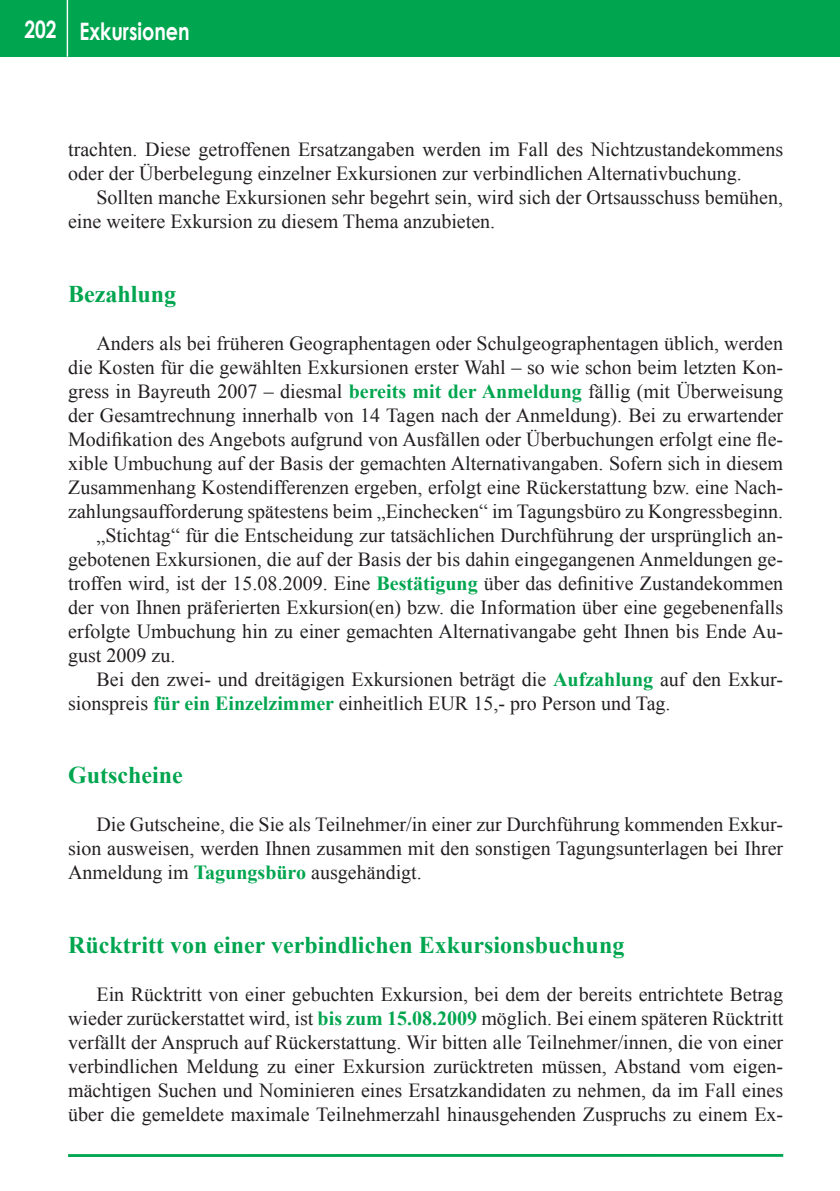
<style>
.page{position:relative;width:840px;height:1191px;background:#fff}
.page>*{position:absolute;margin:0;border:0;box-sizing:border-box;transform-origin:0 0}
.t1{font:700 24px "Times New Roman";color:#00a54f}
.t2{font:700 24px "Century Gothic";color:#fff;scale:.8 1}
.t3{font:20px/24px "Times New Roman";color:#231f20}
.s1{font-weight:700;color:#00a54f}
</style>
<div class="page">
<div style="left:0;top:0;width:839px;height:57px;background:#00a54f"></div>
<hr style="left:67px;top:0;width:1px;height:57px;background:#fff">
<hr style="left:68px;top:1154px;width:714px;height:3px;background:#00a54f">
<p class="t2" style="left:24px;top:16px;width:208px">202 Exkursionen</p>
<p class="t3" style="left:68px;top:137px;width:716px">trachten. Diese getroffenen Ersatzangaben werden im Fall des Nichtzustandekommens oder der Überbelegung einzelner Exkursionen zur verbindlichen Alternativbuchung.</p>
<p class="t3" style="left:68px;top:185px;width:716px;text-indent:28px">Sollten manche Exkursionen sehr begehrt sein, wird sich der Ortsausschuss bemühen, eine weitere Exkursion zu diesem Thema anzubieten.</p>
<p class="t1" style="left:68px;top:277px;width:110px">Bezahlung</p>
<p class="t3" style="left:96px;top:331px;width:687px">Anders als bei früheren Geographentagen oder Schulgeographentagen üblich, werden</p>
<p class="t3" style="left:68px;top:355px;width:716px">die Kosten für die gewählten Exkursionen erster Wahl – so wie schon beim letzten Kon-</p>
<p class="t3" style="left:68px;top:379px;width:716px">gress in Bayreuth 2007 – diesmal <span class="s1">bereits mit der Anmeldung</span> fällig (mit Überweisung</p>
<p class="t3" style="left:68px;top:403px;width:716px">der Gesamtrechnung innerhalb von 14 Tagen nach der Anmeldung). Bei zu erwartender</p>
<p class="t3" style="left:68px;top:427px;width:716px">Modifikation des Angebots aufgrund von Ausfällen oder Überbuchungen erfolgt eine fle-</p>
<p class="t3" style="left:68px;top:451px;width:716px">xible Umbuchung auf der Basis der gemachten Alternativangaben. Sofern sich in diesem</p>
<p class="t3" style="left:68px;top:475px;width:716px">Zusammenhang Kostendifferenzen ergeben, erfolgt eine Rückerstattung bzw. eine Nach-</p>
<p class="t3" style="left:68px;top:499px;width:716px">zahlungsaufforderung spätestens beim „Einchecken“ im Tagungsbüro zu Kongressbeginn.</p>
<p class="t3" style="left:96px;top:523px;width:687px">„Stichtag“ für die Entscheidung zur tatsächlichen Durchführung der ursprünglich an-</p>
<p class="t3" style="left:68px;top:547px;width:716px">gebotenen Exkursionen, die auf der Basis der bis dahin eingegangenen Anmeldungen ge-</p>
<p class="t3" style="left:68px;top:571px;width:716px">troffen wird, ist der 15.08.2009. Eine <span class="s1">Bestätigung</span> über das definitive Zustandekommen</p>
<p class="t3" style="left:68px;top:595px;width:716px">der von Ihnen präferierten Exkursion(en) bzw. die Information über eine gegebenenfalls</p>
<p class="t3" style="left:68px;top:619px;width:716px">erfolgte Umbuchung hin zu einer gemachten Alternativangabe geht Ihnen bis Ende Au-</p>
<p class="t3" style="left:68px;top:643px;width:109px">gust 2009 zu.</p>
<p class="t3" style="left:96px;top:667px;width:686px">Bei den zwei- und dreitägigen Exkursionen beträgt die <span class="s1">Aufzahlung</span> auf den Exkur-</p>
<p class="t3" style="left:68px;top:691px;width:603px">sionspreis <span class="s1">für ein Einzelzimmer</span> einheitlich EUR 15,- pro Person und Tag.</p>
<p class="t1" style="left:68px;top:758px;width:116px">Gutscheine</p>
<p class="t3" style="left:68px;top:812px;width:716px;text-align:justify;text-indent:28px">Die Gutscheine, die Sie als Teilnehmer/in einer zur Durchführung kommenden Exkur&shy;sion ausweisen, werden Ihnen zusammen mit den sonstigen Tagungsunterlagen bei Ihrer Anmeldung im <span class="s1">Tagungsbüro</span> ausgehändigt.</p>
<p class="t1" style="left:68px;top:928px;width:557px">Rücktritt von einer verbindlichen Exkursionsbuchung</p>
<p class="t3" style="left:68px;top:982px;width:716px;text-align:justify;text-indent:28px">Ein Rücktritt von einer gebuchten Exkursion, bei dem der bereits entrichtete Betrag wieder zurückerstattet wird, ist <span class="s1">bis zum 15.08.2009</span> möglich. Bei einem späteren Rücktritt verfällt der Anspruch auf Rückerstattung. Wir bitten alle Teilnehmer/innen, die von einer verbindlichen Meldung zu einer Exkursion zurücktreten müssen, Abstand vom eigen&shy;mächtigen Suchen und Nominieren eines Ersatzkandidaten zu nehmen, da im Fall eines über die gemeldete maximale Teilnehmerzahl hinausgehenden Zuspruchs zu einem Ex-</p>
</div>
